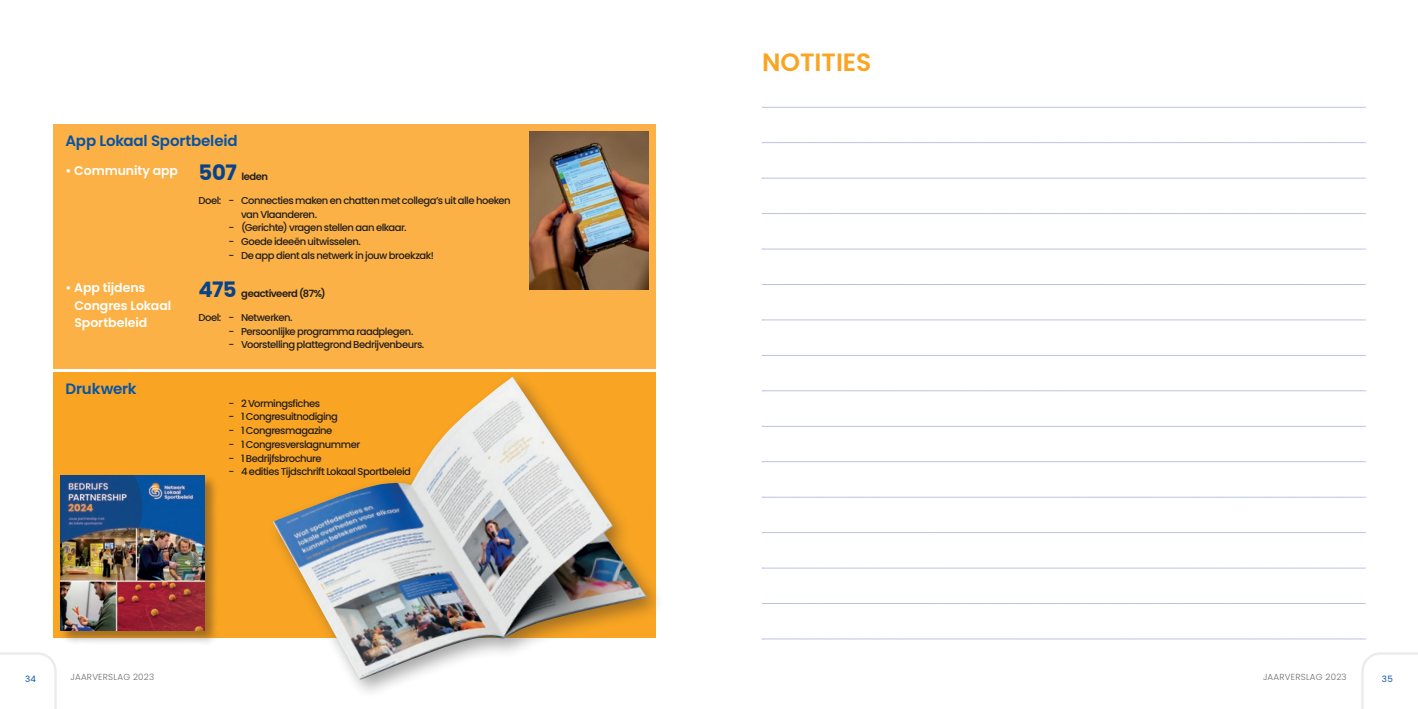
<style>
.page{position:relative;width:1418px;height:709px;background:#fff}
.page>*{position:absolute;margin:0;border:0;box-sizing:border-box;transform-origin:0 0}
.t1{font:600 25px "Poppins";color:#f9a523}
.t2{font:600 15px "Poppins";letter-spacing:-.01em;color:#0953a5}
.t3{font:600 12.5px/17.5px "Poppins";letter-spacing:-.005em;color:#fff}
.t4{font:500 10px/13.8px "Poppins";letter-spacing:-.05em;color:#231f20}
.t5{font:600 10px "Poppins";letter-spacing:-.045em;color:#231f20}
.t6{font:300 8.75px "Poppins";letter-spacing:.025em;color:#6c6d70}
.t7{font:8.75px "Poppins";color:#0953a5}
.s1{font-weight:700;font-size:21.25px;color:#06438b}
</style>
<div class="page">
<svg style="left:0;top:652px;width:57px;height:57px"></svg>
<svg style="left:1361px;top:652px;width:56px;height:57px"></svg>
<div style="left:53px;top:124px;width:603px;height:245px;background:#fbb145"></div>
<div style="left:53px;top:372px;width:603px;height:266px;background:#f9a523"></div>
<div style="left:266px;top:370px;width:400px;height:330px;background:#231f20;opacity:.4"></div>
<img style="left:273px;top:377px;width:374px;height:303px">
<img style="left:529px;top:131px;width:119px;height:158px">
<div style="left:59px;top:474px;width:160px;height:171px;background:#231f20;opacity:.4"></div>
<img style="left:60px;top:475px;width:144px;height:155px">
<svg style="left:762px;top:107px;width:603px;height:1px"></svg>
<svg style="left:762px;top:142px;width:603px;height:1px"></svg>
<svg style="left:762px;top:178px;width:603px;height:1px"></svg>
<svg style="left:762px;top:213px;width:603px;height:1px"></svg>
<svg style="left:762px;top:249px;width:603px;height:1px"></svg>
<svg style="left:762px;top:284px;width:603px;height:1px"></svg>
<svg style="left:762px;top:320px;width:603px;height:1px"></svg>
<svg style="left:762px;top:355px;width:603px;height:1px"></svg>
<svg style="left:762px;top:390px;width:603px;height:1px"></svg>
<svg style="left:762px;top:426px;width:603px;height:1px"></svg>
<svg style="left:762px;top:461px;width:603px;height:1px"></svg>
<svg style="left:762px;top:497px;width:603px;height:1px"></svg>
<svg style="left:762px;top:532px;width:603px;height:1px"></svg>
<svg style="left:762px;top:568px;width:603px;height:1px"></svg>
<svg style="left:762px;top:603px;width:603px;height:1px"></svg>
<svg style="left:762px;top:638px;width:603px;height:1px"></svg>
<h2 class="t2" style="left:66px;top:132px;width:173px">App Lokaal Sportbeleid</h2>
<p class="t3" style="left:66px;top:162px;width:114px">• Community app</p>
<p class="t3" style="left:74px;top:279px;width:98px;text-indent:-9px">• App tijdens<br>Congres Lokaal<br>Sportbeleid</p>
<h2 class="t2" style="left:66px;top:380px;width:72px">Drukwerk</h2>
<p class="t5" style="left:198px;top:171px;width:71px"><span class="s1">507</span> leden</p>
<p class="t4" style="left:241px;top:193px;width:271px;text-indent:-43px">Doel: - Connecties maken en chatten met collega’s uit alle hoeken van Vlaanderen.</p>
<p class="t4" style="left:229px;top:221px;width:179px">- (Gerichte) vragen stellen aan elkaar.</p>
<p class="t4" style="left:229px;top:235px;width:134px">- Goede ideeën uitwisselen.</p>
<p class="t4" style="left:229px;top:248px;width:207px">- De app dient als netwerk in jouw broekzak!</p>
<p class="t5" style="left:198px;top:288px;width:129px"><span class="s1">475</span> geactiveerd (87%)</p>
<p class="t4" style="left:198px;top:310px;width:96px">Doel: - Netwerken.</p>
<p class="t4" style="left:229px;top:324px;width:186px">- Persoonlijke programma raadplegen.</p>
<p class="t4" style="left:229px;top:338px;width:197px">- Voorstelling plattegrond Bedrijvenbeurs.</p>
<p class="t4" style="left:229px;top:396px;width:93px">- 2 Vormingsfiches</p>
<p class="t4" style="left:229px;top:410px;width:111px">- 1 Congresuitnodiging</p>
<p class="t4" style="left:229px;top:424px;width:105px">- 1 Congresmagazine</p>
<p class="t4" style="left:229px;top:437px;width:133px">- 1 Congresverslagnummer</p>
<p class="t4" style="left:229px;top:451px;width:94px">- 1 Bedrijfsbrochure</p>
<p class="t4" style="left:229px;top:465px;width:184px">- 4 edities Tijdschrift Lokaal Sportbeleid</p>
<h1 class="t1" style="left:762px;top:47px;width:111px">NOTITIES</h1>
<p class="t7" style="left:25px;top:673px;width:12px">34</p>
<p class="t6" style="left:71px;top:672px;width:85px">JAARVERSLAG 2023</p>
<p class="t6" style="left:1262px;top:672px;width:85px">JAARVERSLAG 2023</p>
<p class="t7" style="left:1381px;top:673px;width:12px">35</p>
</div>
